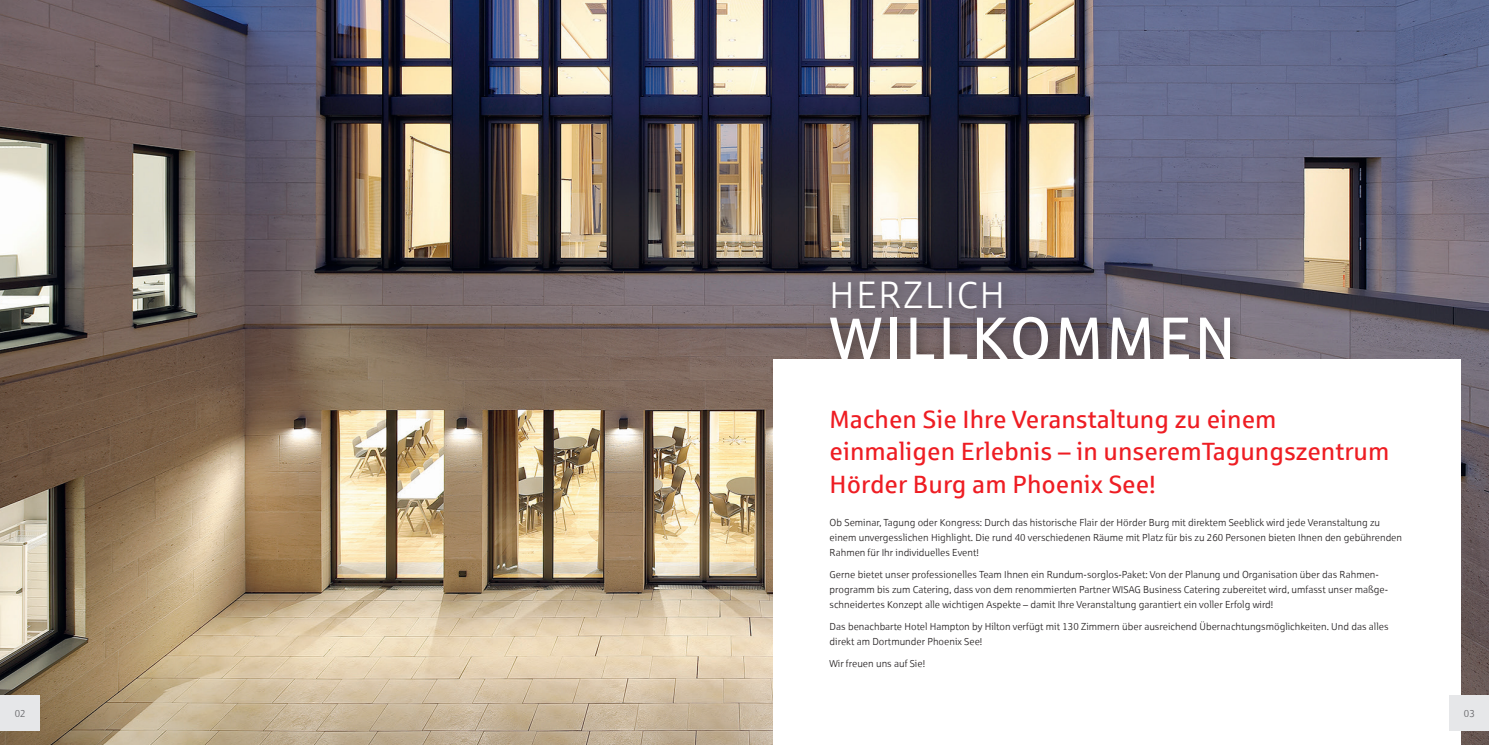
<style>
.page{position:relative;width:1489px;height:745px;background:#fff}
.page>*{position:absolute;margin:0;border:0;box-sizing:border-box;transform-origin:0 0}
.t1{font:60px "Sparkasse Rg";letter-spacing:.05em;color:#fff}
.t2{font:37.5px "Sparkasse Lt";letter-spacing:.05em;color:#fff}
.t3{font:25px/32.5px "Sparkasse Rg";color:#ee1d23}
.t4{font:10px/15px "Sparkasse Lt";color:#231f20}
.t5{font:10px "Sparkasse Lt";color:#636366}
</style>
<div class="page">
<img style="left:0;top:0;width:1488px;height:744px">
<div style="left:821px;top:308px;width:423px;height:66px;background:#231f20;opacity:.5"></div>
<div style="left:824px;top:272px;width:191px;height:49px;background:#231f20;opacity:.5"></div>
<div style="left:772px;top:359px;width:688px;height:385px;background:#fff"></div>
<div style="left:0;top:694px;width:40px;height:36px;background:#e6e7e9"></div>
<div style="left:1448px;top:694px;width:40px;height:36px;background:#e6e7e9"></div>
<h2 class="t2" style="left:829px;top:272px;width:177px">HERZLICH</h2>
<h1 class="t1" style="left:829px;top:301px;width:407px">WILLKOMMEN</h1>
<h3 class="t3" style="left:829px;top:402px;width:561px">Machen Sie Ihre Veranstaltung zu einem einmaligen Erlebnis – in unseremTagungszentrum<br>Hörder Burg am Phoenix See!</h3>
<p class="t4" style="left:829px;top:514px;width:574px">Ob Seminar, Tagung oder Kongress: Durch das historische Flair der Hörder Burg mit direktem Seeblick wird jede Veranstaltung zu einem unvergesslichen Highlight. Die rund 40 verschiedenen Räume mit Platz für bis zu 260 Personen bieten Ihnen den gebührenden<br>Rahmen für Ihr individuelles Event!</p>
<p class="t4" style="left:829px;top:566px;width:560px">Gerne bietet unser professionelles Team Ihnen ein Rundum-sorglos-Paket: Von der Planung und Organisation über das Rahmen&shy;programm bis zum Catering, dass von dem renommierten Partner WISAG Business Catering zubereitet wird, umfasst unser maßge&shy;schneidertes Konzept alle wichtigen Aspekte – damit Ihre Veranstaltung garantiert ein voller Erfolg wird!</p>
<p class="t4" style="left:829px;top:618px;width:560px">Das benachbarte Hotel Hampton by Hilton verfügt mit 130 Zimmern über ausreichend Übernachtungsmöglichkeiten. Und das alles direkt am Dortmunder Phoenix See!</p>
<p class="t4" style="left:829px;top:655px;width:97px">Wir freuen uns auf Sie!</p>
<p class="t5" style="left:15px;top:706px;width:12px">02</p>
<p class="t5" style="left:1463px;top:706px;width:12px">03</p>
</div>
